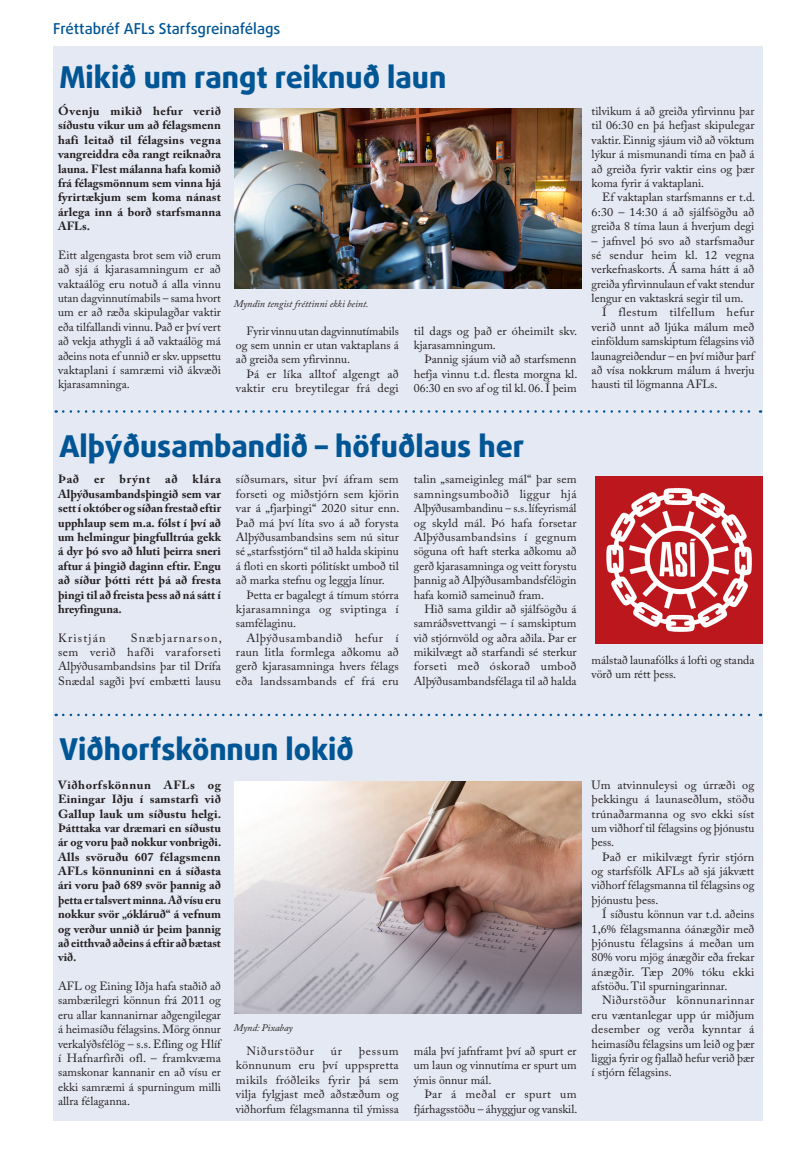
<style>
.page{position:relative;width:798px;height:1170px;background:#fff}
.page>*{position:absolute;margin:0;border:0;box-sizing:border-box;transform-origin:0 0}
.t1{font:800 30px "Daxline Pro";color:#005595}
.t2{font:500 15px "Daxline Pro";color:#005595}
.t3{font:11.88px/14.4px "Adobe Caslon Pro";color:#231f20;text-align:justify}
.t4{font:700 11.88px/14.4px "Adobe Caslon Pro";color:#231f20;text-align:justify}
.t5{font:11.88px/14.4px "Adobe Caslon Pro";letter-spacing:.02em;color:#231f20;text-align:right}
.t6{font:11.88px "Adobe Caslon Pro";letter-spacing:.04em;color:#231f20}
.t7{font:11.88px "Adobe Caslon Pro";letter-spacing:.06em;color:#231f20}
.t8{font:11.88px "Adobe Caslon Pro";letter-spacing:.095em;color:#231f20}
.t9{font:italic 10px "Adobe Caslon Pro";color:#231f20}
</style>
<div class="page">
<div style="left:53px;top:46px;width:709px;height:1074px;background:#e5e9f3"></div>
<img style="left:234px;top:109px;width:347px;height:179px">
<svg style="left:63px;top:410px;width:697px;height:2px"></svg>
<svg style="left:63px;top:713px;width:697px;height:3px"></svg>
<img style="left:234px;top:781px;width:347px;height:231px">
<img style="left:595px;top:477px;width:167px;height:166px">
<p class="t2" style="left:53px;top:19px;width:228px">Fréttabréf AFLs Starfsgreinafélags</p>
<h1 class="t1" style="left:59px;top:57px;width:388px">Mikið um rangt reiknuð laun</h1>
<p class="t4" style="left:58px;top:104px;width:164px">Óvenju mikið hefur verið síðustu vikur um að félagsmenn hafi leitað til félagsins vegna vangreiddra eða rangt reiknaðra launa. Flest málanna hafa komið frá félagsmönnum sem vinna hjá fyrirtækjum sem koma nánast árlega inn á borð starfsmanna AFLs.</p>
<p class="t3" style="left:58px;top:247px;width:164px">Eitt algengasta brot sem við erum að sjá á kjarasamningum er að vaktaálög eru notuð á alla vinnu utan dagvinnutímabils – sama hvort um er að ræða skipulagðar vaktir eða tilfallandi vinnu. Það er því vert að vekja athygli á að vaktaálög má aðeins nota ef unnið er skv. uppsettu vaktaplani í samræmi við ákvæði kjarasamninga.</p>
<p class="t9" style="left:233px;top:298px;width:136px">Myndin tengist fréttinni ekki beint.</p>
<p class="t3" style="left:236px;top:323px;width:164px;text-indent:11px">Fyrir vinnu utan dagvinnutímabils og sem unnin er utan vaktaplans á að greiða sem yfirvinnu.</p>
<p class="t5" style="left:236px;top:366px;width:164px">Þá er líka alltof algengt að vaktir eru breytilegar frá degi</p>
<p class="t3" style="left:413px;top:323px;width:165px">til dags og það er óheimilt skv. kjarasamningum.</p>
<p class="t3" style="left:413px;top:352px;width:165px;text-indent:11px">Þannig sjáum við að starfsmenn hefja vinnu t.d. flesta morgna kl.<br>06:30 en svo af og til kl. 06. Í þeim</p>
<p class="t3" style="left:591px;top:104px;width:164px">tilvikum á að greiða yfirvinnu þar til 06:30 en þá hefjast skipulegar vaktir. Einnig sjáum við að vöktum lýkur á mismunandi tíma en það á að greiða fyrir vaktir eins og þær koma fyrir á vaktaplani.</p>
<p class="t3" style="left:591px;top:190px;width:165px;text-indent:11px">Ef vaktaplan starfsmanns er t.d.<br>6:30 – 14:30 á að sjálfsögðu að greiða 8 tíma laun á hverjum degi</p>
<p class="t3" style="left:591px;top:233px;width:164px">– jafnvel þó svo að starfsmaður</p>
<p class="t5" style="left:591px;top:247px;width:164px">sé sendur heim kl. 12 vegna</p>
<p class="t3" style="left:591px;top:262px;width:164px">verkefnaskorts. Á sama hátt á að</p>
<p class="t3" style="left:591px;top:276px;width:164px">greiða yfirvinnulaun ef vakt stendur</p>
<p class="t3" style="left:591px;top:291px;width:153px">lengur en vaktaskrá segir til um.</p>
<p class="t6" style="left:602px;top:305px;width:154px">Í flestum tilfellum hefur</p>
<p class="t3" style="left:591px;top:319px;width:164px">verið unnt að ljúka málum með</p>
<p class="t3" style="left:591px;top:334px;width:164px">einföldum samskiptum félagsins við</p>
<p class="t3" style="left:591px;top:348px;width:164px">launagreiðendur – en því miður þarf</p>
<p class="t3" style="left:591px;top:362px;width:164px">að vísa nokkrum málum á hverju</p>
<p class="t3" style="left:591px;top:377px;width:127px">hausti til lögmanna AFLs.</p>
<h1 class="t1" style="left:59px;top:426px;width:466px">Alþýðusambandið – höfuðlaus her</h1>
<p class="t4" style="left:58px;top:472px;width:164px;text-indent:134px">klára Alþýðusambandsþingið sem var sett í október og síðan frestað eftir upphlaup sem m.a. fólst í því að um helmingur þingfulltrúa gekk á dyr þó svo að hluti þeirra sneri aftur á þingið daginn eftir. Engu að síður þótti rétt þá að fresta þingi til að freista þess að ná sátt í hreyfinguna.</p>
<p class="t8" style="left:58px;top:630px;width:49px">Kristján</p>
<p class="t4" style="left:58px;top:472px;width:22px">Það</p>
<p class="t4" style="left:94px;top:472px;width:12px">er</p>
<p class="t4" style="left:119px;top:472px;width:32px">brýnt</p>
<p class="t4" style="left:165px;top:472px;width:14px">að</p>
<p class="t3" style="left:58px;top:630px;width:165px;text-indent:72px">Snæbjarnarson, sem verið hafði varaforseti Alþýðusambandsins þar til Drífa Snædal sagði því embætti lausu</p>
<p class="t3" style="left:236px;top:472px;width:165px">síðsumars, situr því áfram sem forseti og miðstjórn sem kjörin var á „fjarþingi“ 2020 situr enn.<br>Það má því líta svo á að forysta Alþýðusambandsins sem nú situr sé „starfsstjórn“ til að halda skipinu á floti en skorti pólitískt umboð til að marka stefnu og leggja línur.</p>
<p class="t3" style="left:236px;top:587px;width:164px;text-indent:11px">Þetta er bagalegt á tímum stórra kjarasamninga og sviptinga í samfélaginu.</p>
<p class="t3" style="left:236px;top:630px;width:164px;text-indent:11px">Alþýðusambandið hefur í raun litla formlega aðkomu að gerð kjarasamninga hvers félags eða landssambands ef frá eru</p>
<p class="t3" style="left:413px;top:472px;width:164px">talin „sameiginleg mál“ þar sem samningsumboðið liggur hjá Alþýðusambandinu – s.s. lífeyrismál og skyld mál. Þó hafa forsetar Alþýðusambandsins í gegnum söguna oft haft sterka aðkomu að gerð kjarasamninga og veitt forystu þannig að Alþýðusambandsfélögin hafa komið sameinuð fram.</p>
<p class="t3" style="left:413px;top:601px;width:164px;text-indent:11px">Hið sama gildir að sjálfsögðu á samráðsvettvangi – í samskiptum við stjórnvöld og aðra aðila. Þar er mikilvægt að starfandi sé sterkur forseti með óskorað umboð Alþýðusambandsfélaga til að halda</p>
<p class="t3" style="left:591px;top:652px;width:164px">málstað launafólks á lofti og standa vörð um rétt þess.</p>
<h1 class="t1" style="left:59px;top:729px;width:296px">Viðhorfskönnun lokið</h1>
<p class="t4" style="left:58px;top:777px;width:165px">Viðhorfskönnun AFLs og Einingar Iðju í samstarfi við Gallup lauk um síðustu helgi.<br>Þátttaka var dræmari en síðustu ár og voru það nokkur vonbrigði.<br>Alls svöruðu 607 félagsmenn AFLs könnuninni en á síðasta ári voru það 689 svör þannig að þetta er talsvert minna. Að vísu eru nokkur svör „ókláruð“ á vefnum og verður unnið úr þeim þannig að eitthvað aðeins á eftir að bætast við.</p>
<p class="t3" style="left:58px;top:978px;width:164px">AFL og Eining Iðja hafa staðið að sambærilegri könnun frá 2011 og eru allar kannanirnar aðgengilegar á heimasíðu félagsins. Mörg önnur verkalýðsfélög – s.s. Efling og Hlíf í Hafnarfirði ofl. – framkvæma samskonar kannanir en að vísu er ekki samræmi á spurningum milli allra félaganna.</p>
<p class="t9" style="left:233px;top:1021px;width:60px">Mynd: Pixabay</p>
<p class="t7" style="left:246px;top:1043px;width:69px">Niðurstöður</p>
<p class="t3" style="left:331px;top:1043px;width:13px">úr</p>
<p class="t3" style="left:236px;top:1043px;width:164px;text-indent:123px">þessum könnunum eru því uppspretta mikils fróðleiks fyrir þá sem vilja fylgjast með aðstæðum og viðhorfum félagsmanna til ýmissa</p>
<p class="t3" style="left:413px;top:1043px;width:164px">mála því jafnframt því að spurt er um laun og vinnutíma er spurt um ýmis önnur mál.</p>
<p class="t3" style="left:413px;top:1086px;width:165px;text-align:right">Þar á meðal er spurt um fjárhagsstöðu – áhyggjur og vanskil.</p>
<p class="t3" style="left:591px;top:777px;width:164px">Um atvinnuleysi og úrræði og þekkingu á launaseðlum, stöðu trúnaðarmanna og svo ekki síst um viðhorf til félagsins og þjónustu þess.</p>
<p class="t3" style="left:591px;top:849px;width:164px;text-indent:11px">Það er mikilvægt fyrir stjórn og starfsfólk AFLs að sjá jákvætt viðhorf félagsmanna til félagsins og þjónustu þess.</p>
<p class="t3" style="left:591px;top:906px;width:164px;text-indent:11px">Í síðustu könnun var t.d. aðeins 1,6% félagsmanna óánægðir með þjónustu félagsins á meðan um 80% voru mjög ánægðir eða frekar ánægðir. Tæp 20% tóku ekki afstöðu. Til spurningarinnar.</p>
<p class="t3" style="left:591px;top:993px;width:164px;text-indent:11px">Niðurstöður könnunarinnar eru væntanlegar upp úr miðjum desember og verða kynntar á heimasíðu félagsins um leið og þær liggja fyrir og fjallað hefur verið þær í stjórn félagsins.</p>
</div>
